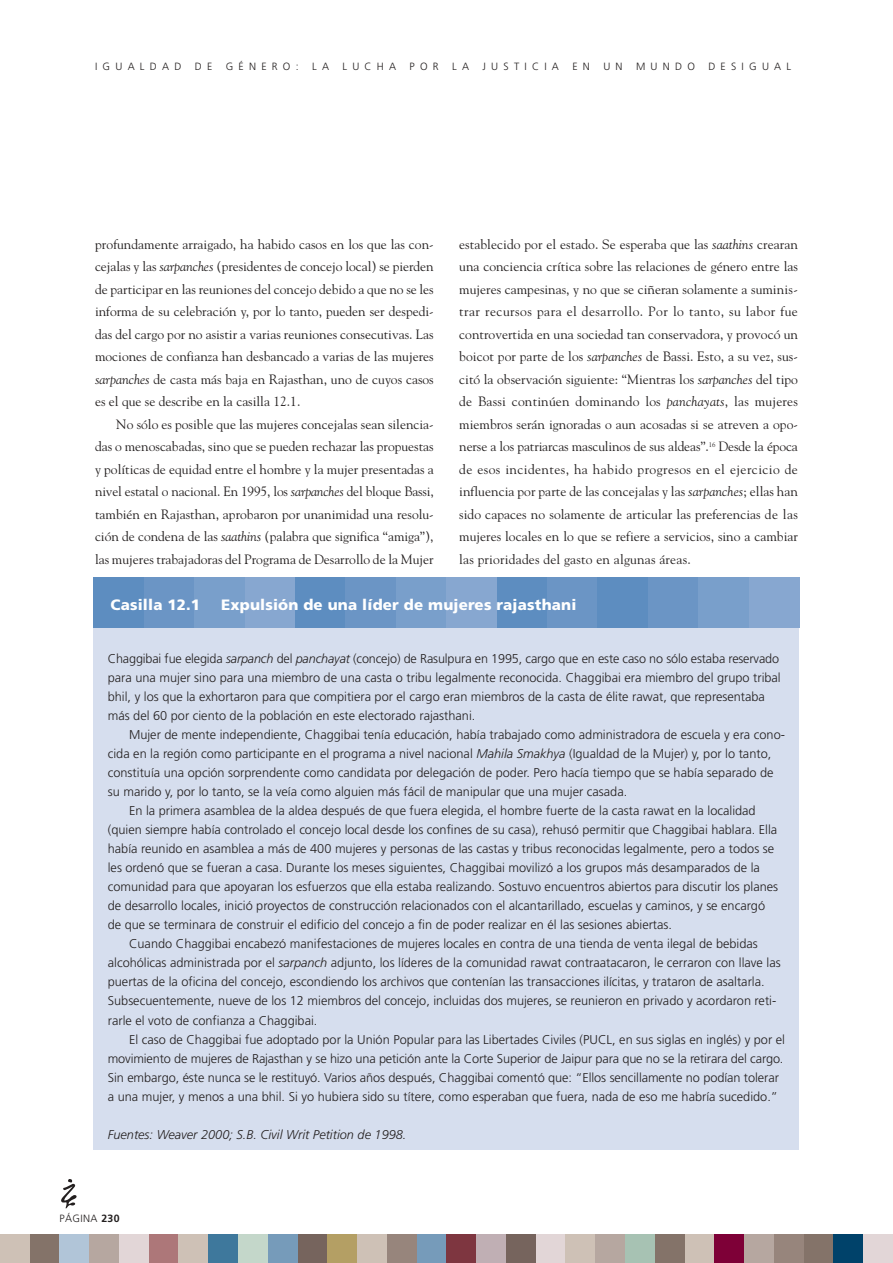
<style>
.page{position:relative;width:893px;height:1263px;background:#fff}
.page>*{position:absolute;margin:0;border:0;box-sizing:border-box;transform-origin:0 0}
.t1{font:900 15px "Frutiger";letter-spacing:.01em;color:#fff}
.t2{font:13.5px/22.5px "Goudy";color:#231f1f;text-align:justify}
.t3{font:300 12.75px/19px "Frutiger";color:#231f1f}
.t4{font:italic 300 12.75px "Frutiger";color:#231f1f}
.t5{font:300 10.5px "Frutiger";letter-spacing:.5em;color:#231f1f}
.s1{font-style:italic}
.s2{font-weight:700}
</style>
<div class="page">
<div style="left:595px;top:1234px;width:30px;height:29px;background:#b6a7a0"></div>
<div style="left:625px;top:1234px;width:30px;height:29px;background:#a7c2b3"></div>
<div style="left:655px;top:1234px;width:30px;height:29px;background:#847369"></div>
<div style="left:685px;top:1234px;width:29px;height:29px;background:#cec1b6"></div>
<div style="left:714px;top:1234px;width:30px;height:29px;background:#7e0037"></div>
<div style="left:744px;top:1234px;width:30px;height:29px;background:#b6a7a0"></div>
<div style="left:774px;top:1234px;width:30px;height:29px;background:#97857c"></div>
<div style="left:804px;top:1234px;width:29px;height:29px;background:#847369"></div>
<div style="left:833px;top:1234px;width:30px;height:29px;background:#00426a"></div>
<div style="left:863px;top:1234px;width:29px;height:29px;background:#e2d6d7"></div>
<div style="left:0;top:1234px;width:30px;height:29px;background:#cec1b6"></div>
<div style="left:30px;top:1234px;width:30px;height:29px;background:#847369"></div>
<div style="left:60px;top:1234px;width:29px;height:29px;background:#b1c5d8"></div>
<div style="left:89px;top:1234px;width:30px;height:29px;background:#b6a7a0"></div>
<div style="left:119px;top:1234px;width:30px;height:29px;background:#e2d6d7"></div>
<div style="left:149px;top:1234px;width:30px;height:29px;background:#ad7779"></div>
<div style="left:179px;top:1234px;width:29px;height:29px;background:#cec1b6"></div>
<div style="left:208px;top:1234px;width:30px;height:29px;background:#3e789c"></div>
<div style="left:238px;top:1234px;width:30px;height:29px;background:#c4d7ca"></div>
<div style="left:268px;top:1234px;width:30px;height:29px;background:#769bba"></div>
<div style="left:298px;top:1234px;width:29px;height:29px;background:#76645d"></div>
<div style="left:327px;top:1234px;width:30px;height:29px;background:#b49f64"></div>
<div style="left:357px;top:1234px;width:30px;height:29px;background:#cec1b6"></div>
<div style="left:387px;top:1234px;width:30px;height:29px;background:#97857c"></div>
<div style="left:417px;top:1234px;width:29px;height:29px;background:#769bba"></div>
<div style="left:446px;top:1234px;width:30px;height:29px;background:#7e3640"></div>
<div style="left:476px;top:1234px;width:30px;height:29px;background:#c0afb4"></div>
<div style="left:506px;top:1234px;width:30px;height:29px;background:#76645d"></div>
<div style="left:536px;top:1234px;width:30px;height:29px;background:#e2d6d7"></div>
<div style="left:566px;top:1234px;width:29px;height:29px;background:#cec1b6"></div>
<svg style="left:61px;top:1179px;width:16px;height:29px"></svg>
<div style="left:94px;top:577px;width:705px;height:572px;background:#d6deee"></div>
<div style="left:94px;top:577px;width:50px;height:51px;background:#5d8dc0"></div>
<div style="left:144px;top:577px;width:50px;height:51px;background:#6b95c5"></div>
<div style="left:194px;top:577px;width:51px;height:51px;background:#799fcb"></div>
<div style="left:245px;top:577px;width:50px;height:51px;background:#87a7d0"></div>
<div style="left:295px;top:577px;width:51px;height:51px;background:#5d8dc0"></div>
<div style="left:346px;top:577px;width:50px;height:51px;background:#6b95c5"></div>
<div style="left:396px;top:577px;width:50px;height:51px;background:#799fcb"></div>
<div style="left:446px;top:577px;width:51px;height:51px;background:#87a7d0"></div>
<div style="left:497px;top:577px;width:50px;height:51px;background:#5d8dc0"></div>
<div style="left:547px;top:577px;width:51px;height:51px;background:#6b95c5"></div>
<div style="left:598px;top:577px;width:50px;height:51px;background:#5d8dc0"></div>
<div style="left:648px;top:577px;width:51px;height:51px;background:#6b95c5"></div>
<div style="left:699px;top:577px;width:50px;height:51px;background:#799fcb"></div>
<div style="left:749px;top:577px;width:50px;height:51px;background:#87a7d0"></div>
<p class="t5" style="left:95px;top:62px;width:88px">IGUALDAD</p>
<p class="t5" style="left:195px;top:62px;width:19px">D E</p>
<p class="t5" style="left:226px;top:62px;width:74px">GÉNERO:</p>
<p class="t5" style="left:312px;top:62px;width:18px">L A</p>
<p class="t5" style="left:342px;top:62px;width:55px">LUCHA</p>
<p class="t5" style="left:410px;top:62px;width:31px">POR</p>
<p class="t5" style="left:452px;top:62px;width:18px">L A</p>
<p class="t5" style="left:482px;top:62px;width:78px">JUSTICIA</p>
<p class="t5" style="left:572px;top:62px;width:19px">E N</p>
<p class="t5" style="left:603px;top:62px;width:21px">U N</p>
<p class="t5" style="left:636px;top:62px;width:60px">MUNDO</p>
<p class="t5" style="left:708px;top:62px;width:84px">DESIGUAL</p>
<p class="t2" style="left:95px;top:234px;width:340px">profundamente arraigado, ha habido casos en los que las con&shy;cejalas y las <span class="s1">sarpanches</span> (presidentes de concejo local) se pierden de participar en las reuniones del concejo debido a que no se les informa de su celebración y, por lo tanto, pueden ser despedi&shy;das del cargo por no asistir a varias reuniones consecutivas. Las mociones de confianza han desbancado a varias de las mujeres <span class="s1">sarpanches</span> de casta más baja en Rajasthan, uno de cuyos casos es el que se describe en la casilla 12.1.</p>
<p class="t2" style="left:95px;top:414px;width:340px;text-indent:21px">No sólo es posible que las mujeres concejalas sean silencia&shy;das o menoscabadas, sino que se pueden rechazar las propuestas y políticas de equidad entre el hombre y la mujer presentadas a nivel estatal o nacional. En 1995, los <span class="s1">sarpanches</span> del bloque Bassi, también en Rajasthan, aprobaron por unanimidad una resolu&shy;ción de condena de las <span class="s1">saathins</span> (palabra que significa “amiga”), las mujeres trabajadoras del Programa de Desarrollo de la Mujer</p>
<p class="t2" style="left:459px;top:234px;width:340px">establecido por el estado. Se esperaba que las <span class="s1">saathins</span> crearan una conciencia crítica sobre las relaciones de género entre las mujeres campesinas, y no que se ciñeran solamente a suminis&shy;trar recursos para el desarrollo. Por lo tanto, su labor fue controvertida en una sociedad tan conservadora, y provocó un boicot por parte de los <span class="s1">sarpanches</span> de Bassi. Esto, a su vez, sus&shy;citó la observación siguiente: “Mientras los <span class="s1">sarpanches</span> del tipo de Bassi continúen dominando los <span class="s1">panchayats</span>, las mujeres miembros serán ignoradas o aun acosadas si se atreven a opo&shy;nerse a los patriarcas masculinos de sus aldeas”.<sup>16</sup> Desde la época de esos incidentes, ha habido progresos en el ejercicio de influencia por parte de las concejalas y las <span class="s1">sarpanches</span>; ellas han sido capaces no solamente de articular las preferencias de las mujeres locales en lo que se refiere a servicios, sino a cambiar las prioridades del gasto en algunas áreas.</p>
<p class="t1" style="left:111px;top:599px;width:91px">Casilla 12.1</p>
<p class="t1" style="left:221px;top:599px;width:357px">Expulsión de una líder de mujeres rajasthani</p>
<p class="t3" style="left:108px;top:649px;width:674px">Chaggibai fue elegida <span class="s1">sarpanch</span> del <span class="s1">panchayat</span> (concejo) de Rasulpura en 1995, cargo que en este caso no sólo estaba reservado para una mujer sino para una miembro de una casta o tribu legalmente reconocida. Chaggibai era miembro del grupo tribal bhil, y los que la exhortaron para que compitiera por el cargo eran miembros de la casta de élite rawat, que representaba más del 60 por ciento de la población en este electorado rajasthani.</p>
<p class="t3" style="left:129px;top:726px;width:657px">Mujer de mente independiente, Chaggibai tenía educación, había trabajado como administradora de escuela y era cono-</p>
<p class="t3" style="left:108px;top:745px;width:665px">cida en la región como participante en el programa a nivel nacional <span class="s1">Mahila Smakhya</span> (Igualdad de la Mujer) y, por lo tanto,</p>
<p class="t3" style="left:108px;top:764px;width:667px">constituía una opción sorprendente como candidata por delegación de poder. Pero hacía tiempo que se había separado de</p>
<p class="t3" style="left:108px;top:783px;width:521px">su marido y, por lo tanto, se la veía como alguien más fácil de manipular que una mujer casada.</p>
<p class="t3" style="left:129px;top:802px;width:628px">En la primera asamblea de la aldea después de que fuera elegida, el hombre fuerte de la casta rawat en la localidad</p>
<p class="t3" style="left:108px;top:821px;width:671px">(quien siempre había controlado el concejo local desde los confines de su casa), rehusó permitir que Chaggibai hablara. Ella</p>
<p class="t3" style="left:108px;top:840px;width:668px">había reunido en asamblea a más de 400 mujeres y personas de las castas y tribus reconocidas legalmente, pero a todos se</p>
<p class="t3" style="left:108px;top:859px;width:654px">les ordenó que se fueran a casa. Durante los meses siguientes, Chaggibai movilizó a los grupos más desamparados de la</p>
<p class="t3" style="left:108px;top:878px;width:672px">comunidad para que apoyaran los esfuerzos que ella estaba realizando. Sostuvo encuentros abiertos para discutir los planes</p>
<p class="t3" style="left:108px;top:897px;width:659px">de desarrollo locales, inició proyectos de construcción relacionados con el alcantarillado, escuelas y caminos, y se encargó</p>
<p class="t3" style="left:108px;top:916px;width:566px">de que se terminara de construir el edificio del concejo a fin de poder realizar en él las sesiones abiertas.</p>
<p class="t3" style="left:129px;top:935px;width:630px">Cuando Chaggibai encabezó manifestaciones de mujeres locales en contra de una tienda de venta ilegal de bebidas</p>
<p class="t3" style="left:108px;top:954px;width:674px">alcohólicas administrada por el <span class="s1">sarpanch</span> adjunto, los líderes de la comunidad rawat contraatacaron, le cerraron con llave las</p>
<p class="t3" style="left:108px;top:973px;width:658px">puertas de la oficina del concejo, escondiendo los archivos que contenían las transacciones ilícitas, y trataron de asaltarla.</p>
<p class="t3" style="left:108px;top:992px;width:670px">Subsecuentemente, nueve de los 12 miembros del concejo, incluidas dos mujeres, se reunieron en privado y acordaron reti-</p>
<p class="t3" style="left:108px;top:1011px;width:211px">rarle el voto de confianza a Chaggibai.</p>
<p class="t3" style="left:129px;top:1030px;width:657px">El caso de Chaggibai fue adoptado por la Unión Popular para las Libertades Civiles (PUCL, en sus siglas en inglés) y por el</p>
<p class="t3" style="left:108px;top:1050px;width:677px">movimiento de mujeres de Rajasthan y se hizo una petición ante la Corte Superior de Jaipur para que no se la retirara del cargo.</p>
<p class="t3" style="left:108px;top:1069px;width:673px">Sin embargo, éste nunca se le restituyó. Varios años después, Chaggibai comentó que: “Ellos sencillamente no podían tolerar</p>
<p class="t3" style="left:108px;top:1088px;width:672px">a una mujer, y menos a una bhil. Si yo hubiera sido su títere, como esperaban que fuera, nada de eso me habría sucedido.”</p>
<p class="t4" style="left:108px;top:1129px;width:300px">Fuentes: Weaver 2000; S.B. Civil Writ Petition de 1998.</p>
<p class="t5" style="left:60px;top:1214px;width:62px">PÁGINA <span class="s2">230</span></p>
</div>
